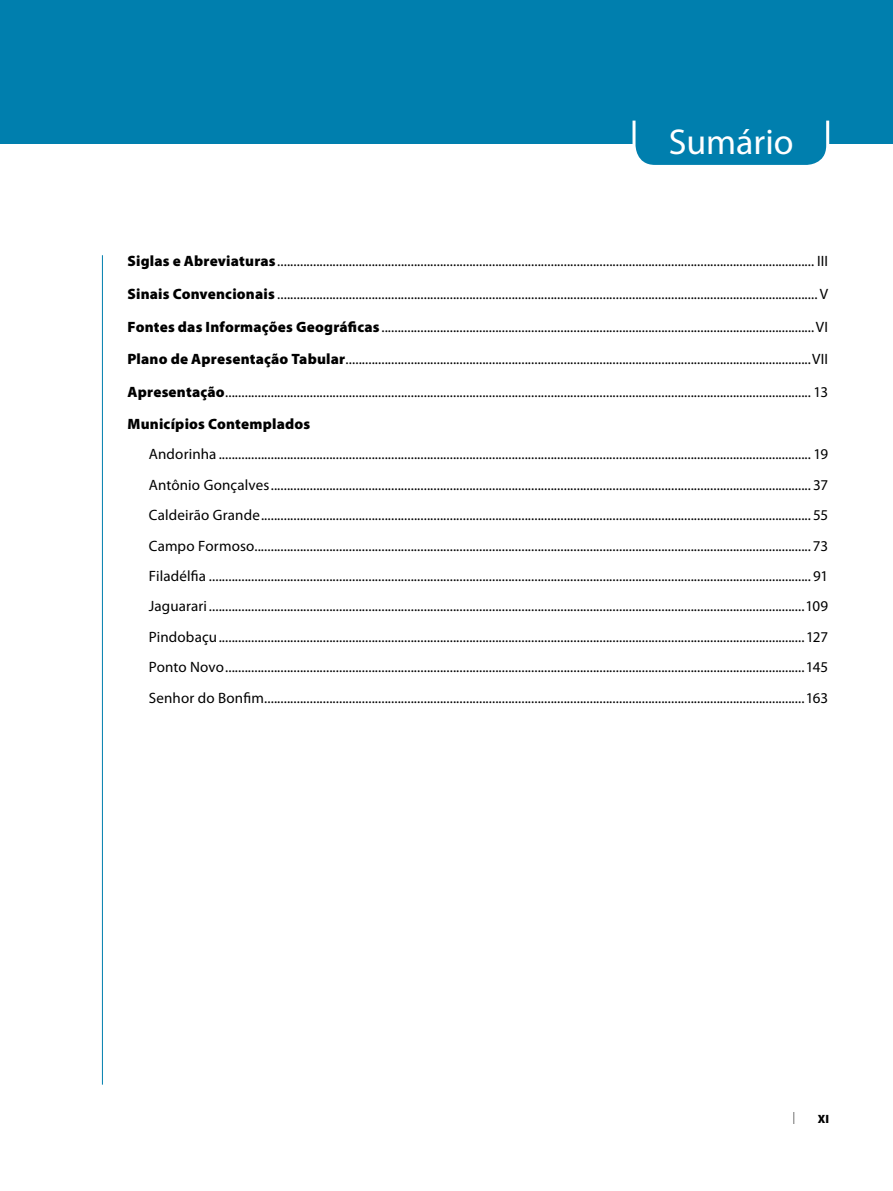
<style>
.page{position:relative;width:893px;height:1191px;background:#fff}
.page>*{position:absolute;margin:0;border:0;box-sizing:border-box;transform-origin:0 0}
.t1{font:36px "Myriad Pro";color:#fff}
.t2{font:15px/30.3px "Myriad Pro";letter-spacing:.01em;color:#000;text-align:justify}
.t3{font:900 12px "Myriad Pro";color:#000}
.t4{font:300 condensed 12px "Myriad Pro";color:#000}
.s1{font-weight:900}
</style>
<div class="page">
<div style="left:0;top:0;width:893px;height:144px;background:#007fae"></div>
<hr style="left:102px;top:255px;width:1px;height:829px;background:#007fae">
<svg style="left:632px;top:120px;width:198px;height:45px"></svg>
<h1 class="t1" style="left:669px;top:119px;width:127px">Sumário</h1>
<p class="t2" style="left:128px;top:245px;width:702px;line-height:32.5px"><span class="s1">Siglas e Abreviaturas</span>..................................................................................................................................................................... III <span class="s1">Sinais Convencionais</span> ...................................................................................................................................................................... V <span class="s1">Fontes das Informações Geográficas</span> .....................................................................................................................................VI <span class="s1">Plano de Apresentação Tabular</span>...............................................................................................................................................VII <span class="s1">Apresentação</span>.................................................................................................................................................................................... 13<br><span class="s1">Municípios Contemplados</span></p>
<p class="t2" style="left:149px;top:439px;width:681px">Andorinha ...................................................................................................................................................................................... 19<br>Antônio Gonçalves...................................................................................................................................................................... 37<br>Caldeirão Grande......................................................................................................................................................................... 55<br>Campo Formoso...........................................................................................................................................................................73<br>Filadélfia ......................................................................................................................................................................................... 91<br>Jaguarari .......................................................................................................................................................................................109<br>Pindobaçu....................................................................................................................................................................................127<br>Ponto Novo..................................................................................................................................................................................145<br>Senhor do Bonfim......................................................................................................................................................................163</p>
<p class="t4" style="left:793px;top:1110px;width:4px">|</p>
<p class="t3" style="left:818px;top:1110px;width:13px">XI</p>
</div>
